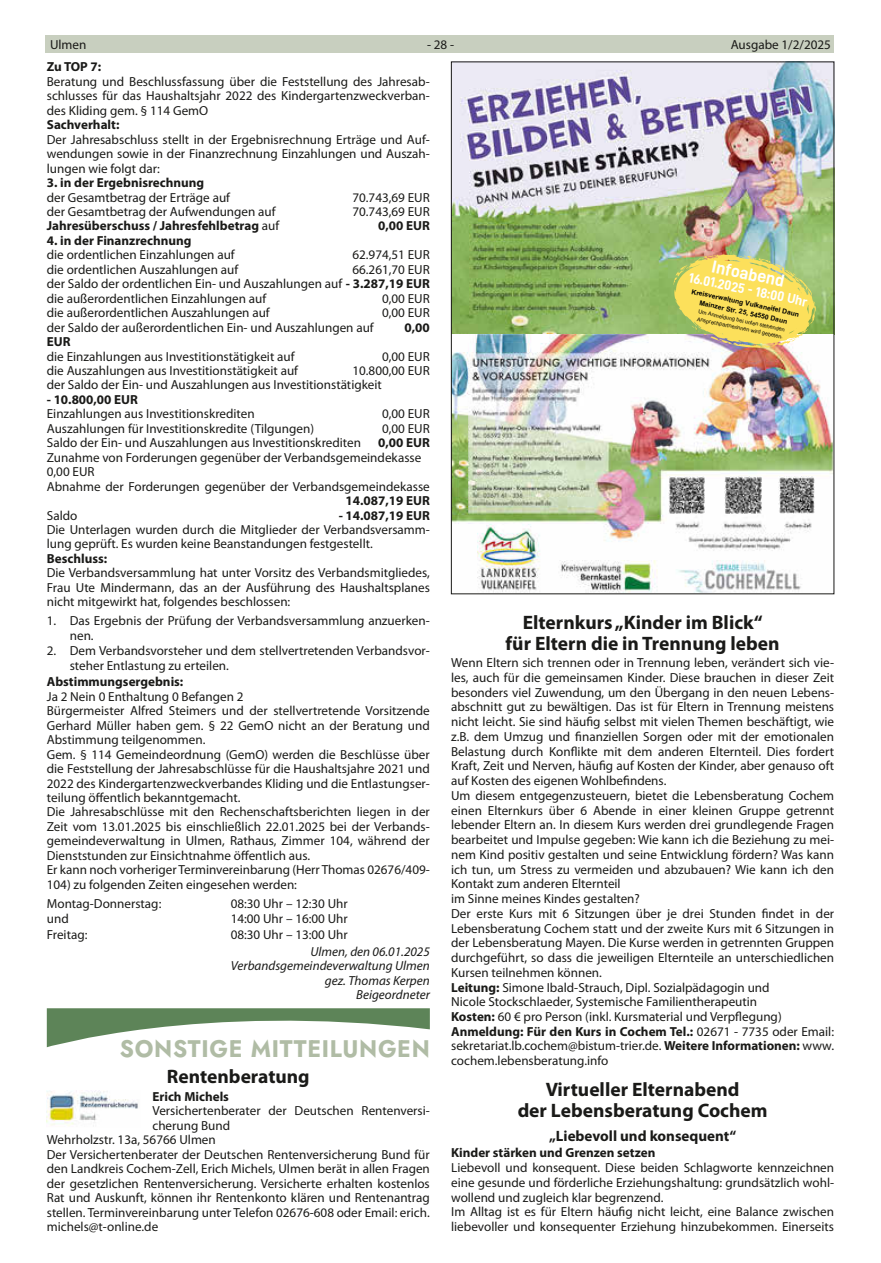
<style>
.page{position:relative;width:881px;height:1263px;background:#fff}
.page>*{position:absolute;margin:0;border:0;box-sizing:border-box;transform-origin:0 0}
.t1{font:700 24px "Jost";letter-spacing:.03em;color:#b0bca5;scale:.95 1}
.t2{font:700 19.5px/21.8px "Myriad Pro";color:#1a1a18;text-align:center}
.t3{font:17.55px "D DIN Bold";color:#fff}
.t4{font:700 15px "Myriad Pro";color:#1a1a18}
.t5{font:13.8px "D DIN Bold";color:#fff}
.t6{font:13.2px/14.7px "Myriad Pro";color:#1a1a18}
.t7{font:700 13.2px "Myriad Pro";color:#1a1a18}
.t8{font:italic 13.2px/14.4px "Myriad Pro";color:#1a1a18;text-align:right}
.t9{font:700 6.75px/9.4px "Arial MT Pro";color:#000;text-align:center}
.t10{font:5.4px/7.5px "Arial MT Pro";color:#000}
.s1{font-weight:400}
.s2{font-weight:700}
</style>
<div class="page">
<div style="left:46px;top:35px;width:787px;height:17px;background:#c8cfbf"></div>
<img style="left:453px;top:64px;width:378px;height:528px">
<svg style="left:672px;top:254px;width:143px;height:94px;background:#e5d86d"></svg>
<img style="left:778px;top:477px;width:37px;height:37px">
<img style="left:668px;top:477px;width:37px;height:37px">
<img style="left:724px;top:477px;width:38px;height:37px">
<svg style="left:47px;top:1008px;width:382px;height:39px"></svg>
<img style="left:47px;top:1090px;width:91px;height:36px">
<p class="t6" style="left:50px;top:37px;width:38px">Ulmen</p>
<p class="t6" style="left:427px;top:37px;width:29px">- 28 -</p>
<p class="t6" style="left:730px;top:37px;width:102px">Ausgabe 1/2/2025</p>
<p class="t7" style="left:47px;top:58px;width:56px">Zu TOP 7:</p>
<p class="t6" style="left:47px;top:74px;width:384px;text-align:justify">Beratung und Beschlussfassung über die Feststellung des Jahresab&shy;schlusses für das Haushaltsjahr 2022 des Kindergartenzweckverban&shy;des Kliding gem. § 114 GemO</p>
<p class="t7" style="left:47px;top:116px;width:74px">Sachverhalt:</p>
<p class="t6" style="left:47px;top:132px;width:384px;text-align:justify">Der Jahresabschluss stellt in der Ergebnisrechnung Erträge und Auf&shy;wendungen sowie in der Finanzrechnung Einzahlungen und Auszah&shy;lungen wie folgt dar:</p>
<p class="t7" style="left:47px;top:174px;width:159px">3. in der Ergebnisrechnung</p>
<p class="t6" style="left:47px;top:190px;width:185px">der Gesamtbetrag der Erträge auf</p>
<p class="t6" style="left:352px;top:190px;width:79px">70.743,69 EUR</p>
<p class="t6" style="left:47px;top:204px;width:230px">der Gesamtbetrag der Aufwendungen auf</p>
<p class="t6" style="left:352px;top:204px;width:79px">70.743,69 EUR</p>
<p class="t7" style="left:47px;top:217px;width:234px">Jahresüberschuss / Jahresfehlbetrag <span class="s1">auf</span></p>
<p class="t7" style="left:378px;top:217px;width:53px">0,00 EUR</p>
<p class="t7" style="left:47px;top:232px;width:146px">4. in der Finanzrechnung</p>
<p class="t6" style="left:47px;top:247px;width:189px">die ordentlichen Einzahlungen auf</p>
<p class="t6" style="left:352px;top:247px;width:79px">62.974,51 EUR</p>
<p class="t6" style="left:47px;top:262px;width:193px">die ordentlichen Auszahlungen auf</p>
<p class="t6" style="left:47px;top:262px;width:384px;text-align:justify;text-indent:305px">66.261,70 EUR der Saldo der ordentlichen Ein- und Auszahlungen auf <span class="s2">- 3.287,19 EUR </span>die außerordentlichen Einzahlungen auf</p>
<p class="t6" style="left:382px;top:291px;width:49px">0,00 EUR</p>
<p class="t6" style="left:47px;top:305px;width:224px">die außerordentlichen Auszahlungen auf</p>
<p class="t6" style="left:382px;top:305px;width:49px">0,00 EUR</p>
<p class="t6" style="left:47px;top:320px;width:328px">der Saldo der außerordentlichen Ein- und Auszahlungen auf</p>
<p class="t7" style="left:404px;top:319px;width:27px">0,00</p>
<p class="t7" style="left:47px;top:333px;width:25px">EUR</p>
<p class="t6" style="left:47px;top:349px;width:249px">die Einzahlungen aus Investitionstätigkeit auf</p>
<p class="t6" style="left:382px;top:349px;width:49px">0,00 EUR</p>
<p class="t6" style="left:47px;top:363px;width:253px">die Auszahlungen aus Investitionstätigkeit auf</p>
<p class="t6" style="left:47px;top:363px;width:384px;text-indent:305px">10.800,00 EUR der Saldo der Ein- und Auszahlungen aus Investitionstätigkeit</p>
<p class="t7" style="left:47px;top:391px;width:93px">- 10.800,00 EUR</p>
<p class="t6" style="left:47px;top:406px;width:209px">Einzahlungen aus Investitionskrediten</p>
<p class="t6" style="left:382px;top:406px;width:49px">0,00 EUR</p>
<p class="t6" style="left:47px;top:421px;width:269px">Auszahlungen für Investitionskredite (Tilgungen)</p>
<p class="t6" style="left:382px;top:421px;width:49px">0,00 EUR</p>
<p class="t6" style="left:47px;top:435px;width:315px">Saldo der Ein- und Auszahlungen aus Investitionskrediten</p>
<p class="t7" style="left:378px;top:434px;width:53px">0,00 EUR</p>
<p class="t6" style="left:47px;top:450px;width:384px">Zunahme von Forderungen gegenüber der Verbandsgemeindekasse<br>0,00 EUR<br>Abnahme der Forderungen gegenüber der Verbandsgemeindekasse</p>
<p class="t7" style="left:345px;top:492px;width:86px">14.087,19 EUR</p>
<p class="t6" style="left:47px;top:507px;width:32px">Saldo</p>
<p class="t7" style="left:338px;top:506px;width:93px">- 14.087,19 EUR</p>
<p class="t6" style="left:47px;top:522px;width:384px">Die Unterlagen wurden durch die Mitglieder der Verbandsversamm&shy;lung geprüft. Es wurden keine Beanstandungen festgestellt.</p>
<p class="t7" style="left:47px;top:550px;width:62px">Beschluss:</p>
<p class="t6" style="left:47px;top:565px;width:384px;text-align:justify">Die Verbandsversammlung hat unter Vorsitz des Verbandsmitgliedes, Frau Ute Mindermann, das an der Ausführung des Haushaltsplanes nicht mitgewirkt hat, folgendes beschlossen:</p>
<p class="t6" style="left:70px;top:613px;width:361px;text-indent:-23px">1. Das Ergebnis der Prüfung der Verbandsversammlung anzuerken&shy;nen.</p>
<p class="t6" style="left:70px;top:643px;width:361px;text-indent:-23px">2. Dem Verbandsvorsteher und dem stellvertretenden Verbandsvor&shy;steher Entlastung zu erteilen.</p>
<p class="t7" style="left:47px;top:673px;width:138px">Abstimmungsergebnis:</p>
<p class="t6" style="left:47px;top:689px;width:384px">Ja 2 Nein 0 Enthaltung 0 Befangen 2<br>Bürgermeister Alfred Steimers und der stellvertretende Vorsitzende Gerhard Müller haben gem. § 22 GemO nicht an der Beratung und Abstimmung teilgenommen.<br>Gem. § 114 Gemeindeordnung (GemO) werden die Beschlüsse über die Feststellung der Jahresabschlüsse für die Haushaltsjahre 2021 und 2022 des Kindergartenzweckverbandes Kliding und die Entlastungser&shy;teilung öffentlich bekanntgemacht.<br>Die Jahresabschlüsse mit den Rechenschaftsberichten liegen in der Zeit vom 13.01.2025 bis einschließlich 22.01.2025 bei der Verbands&shy;gemeindeverwaltung in Ulmen, Rathaus, Zimmer 104, während der Dienststunden zur Einsichtnahme öffentlich aus.<br>Er kann noch vorheriger Terminvereinbarung (Herr Thomas 02676/409- 104) zu folgenden Zeiten eingesehen werden:</p>
<p class="t6" style="left:47px;top:895px;width:116px">Montag-Donnerstag:</p>
<p class="t6" style="left:230px;top:895px;width:119px">08:30 Uhr – 12:30 Uhr</p>
<p class="t6" style="left:47px;top:911px;width:23px">und</p>
<p class="t6" style="left:230px;top:911px;width:119px">14:00 Uhr – 16:00 Uhr</p>
<p class="t6" style="left:47px;top:927px;width:42px">Freitag:</p>
<p class="t6" style="left:230px;top:927px;width:119px">08:30 Uhr – 13:00 Uhr</p>
<p class="t8" style="left:231px;top:944px;width:200px">Ulmen, den 06.01.2025<br>Verbandsgemeindeverwaltung Ulmen gez. Thomas Kerpen<br>Beigeordneter</p>
<h1 class="t1" style="left:120px;top:1032px;width:327px">SONSTIGE MITTEILUNGEN</h1>
<h2 class="t2" style="left:167px;top:1065px;width:144px">Rentenberatung</h2>
<p class="t7" style="left:152px;top:1088px;width:78px">Erich Michels</p>
<p class="t6" style="left:152px;top:1103px;width:279px">Versichertenberater der Deutschen Rentenversi-</p>
<p class="t6" style="left:152px;top:1118px;width:79px">cherung Bund</p>
<p class="t6" style="left:47px;top:1132px;width:170px">Wehrholzstr. 13a, 56766 Ulmen</p>
<p class="t6" style="left:47px;top:1147px;width:384px">Der Versichertenberater der Deutschen Rentenversicherung Bund für</p>
<p class="t6" style="left:47px;top:1161px;width:384px">den Landkreis Cochem-Zell, Erich Michels, Ulmen berät in allen Fragen</p>
<p class="t6" style="left:47px;top:1176px;width:384px">der gesetzlichen Rentenversicherung. Versicherte erhalten kostenlos</p>
<p class="t6" style="left:47px;top:1190px;width:384px">Rat und Auskunft, können ihr Rentenkonto klären und Rentenantrag</p>
<p class="t6" style="left:47px;top:1204px;width:383px">stellen. Terminvereinbarung unter Telefon 02676-608 oder Email: erich.</p>
<p class="t6" style="left:47px;top:1219px;width:113px">michels@t-online.de</p>
<h3 class="t3" style="left:713px;top:256px;width:75px;rotate:12deg">Infoabend</h3>
<p class="t5" style="left:690px;top:269px;width:122px;rotate:12deg">16.01.2025 - 18:00 Uhr</p>
<p class="t9" style="left:692px;top:287px;width:111px;rotate:12deg">Kreisverwaltung Vulkaneifel Daun<br>Mainzer Str. 25, 54550 Daun</p>
<p class="t10" style="left:699px;top:308px;width:90px;rotate:12deg">Um Anmeldung bei unten stehenden<br>Ansprechpartnerinnen wird gebeten.</p>
<h2 class="t2" style="left:505px;top:610px;width:275px">Elternkurs „Kinder im Blick“<br>für Eltern die in Trennung leben</h2>
<p class="t6" style="left:451px;top:655px;width:384px">Wenn Eltern sich trennen oder in Trennung leben, verändert sich vie&shy;les, auch für die gemeinsamen Kinder. Diese brauchen in dieser Zeit besonders viel Zuwendung, um den Übergang in den neuen Lebens&shy;abschnitt gut zu bewältigen. Das ist für Eltern in Trennung meistens nicht leicht. Sie sind häufig selbst mit vielen Themen beschäftigt, wie z.B. dem Umzug und finanziellen Sorgen oder mit der emotionalen Belastung durch Konflikte mit dem anderen Elternteil. Dies fordert Kraft, Zeit und Nerven, häufig auf Kosten der Kinder, aber genauso oft auf Kosten des eigenen Wohlbefindens.<br>Um diesem entgegenzusteuern, bietet die Lebensberatung Cochem einen Elternkurs über 6 Abende in einer kleinen Gruppe getrennt lebender Eltern an. In diesem Kurs werden drei grundlegende Fragen bearbeitet und Impulse gegeben: Wie kann ich die Beziehung zu mei&shy;nem Kind positiv gestalten und seine Entwicklung fördern? Was kann ich tun, um Stress zu vermeiden und abzubauen? Wie kann ich den Kontakt zum anderen Elternteil<br>im Sinne meines Kindes gestalten?<br>Der erste Kurs mit 6 Sitzungen über je drei Stunden findet in der Lebensberatung Cochem statt und der zweite Kurs mit 6 Sitzungen in der Lebensberatung Mayen. Die Kurse werden in getrennten Gruppen durchgeführt, so dass die jeweiligen Elternteile an unterschiedlichen Kursen teilnehmen können.<br><span class="s2">Leitung:</span> Simone Ibald-Strauch, Dipl. Sozialpädagogin und<br>Nicole Stockschlaeder, Systemische Familientherapeutin<br><span class="s2">Kosten:</span> 60 € pro Person (inkl. Kursmaterial und Verpflegung)<br><span class="s2">Anmeldung: Für den Kurs in Cochem Tel.:</span> 02671 - 7735 oder Email: sekretariat.lb.cochem@bistum-trier.de. <span class="s2">Weitere Informationen:</span> www. cochem.lebensberatung.info</p>
<h2 class="t2" style="left:517px;top:1077px;width:251px">Virtueller Elternabend<br>der Lebensberatung Cochem</h2>
<p class="t4" style="left:549px;top:1126px;width:189px">„Liebevoll und konsequent“</p>
<p class="t7" style="left:451px;top:1144px;width:206px">Kinder stärken und Grenzen setzen</p>
<p class="t6" style="left:451px;top:1160px;width:384px">Liebevoll und konsequent. Diese beiden Schlagworte kennzeichnen eine gesunde und förderliche Erziehungshaltung: grundsätzlich wohl&shy;wollend und zugleich klar begrenzend.<br>Im Alltag ist es für Eltern häufig nicht leicht, eine Balance zwischen liebevoller und konsequenter Erziehung hinzubekommen. Einerseits</p>
</div>
